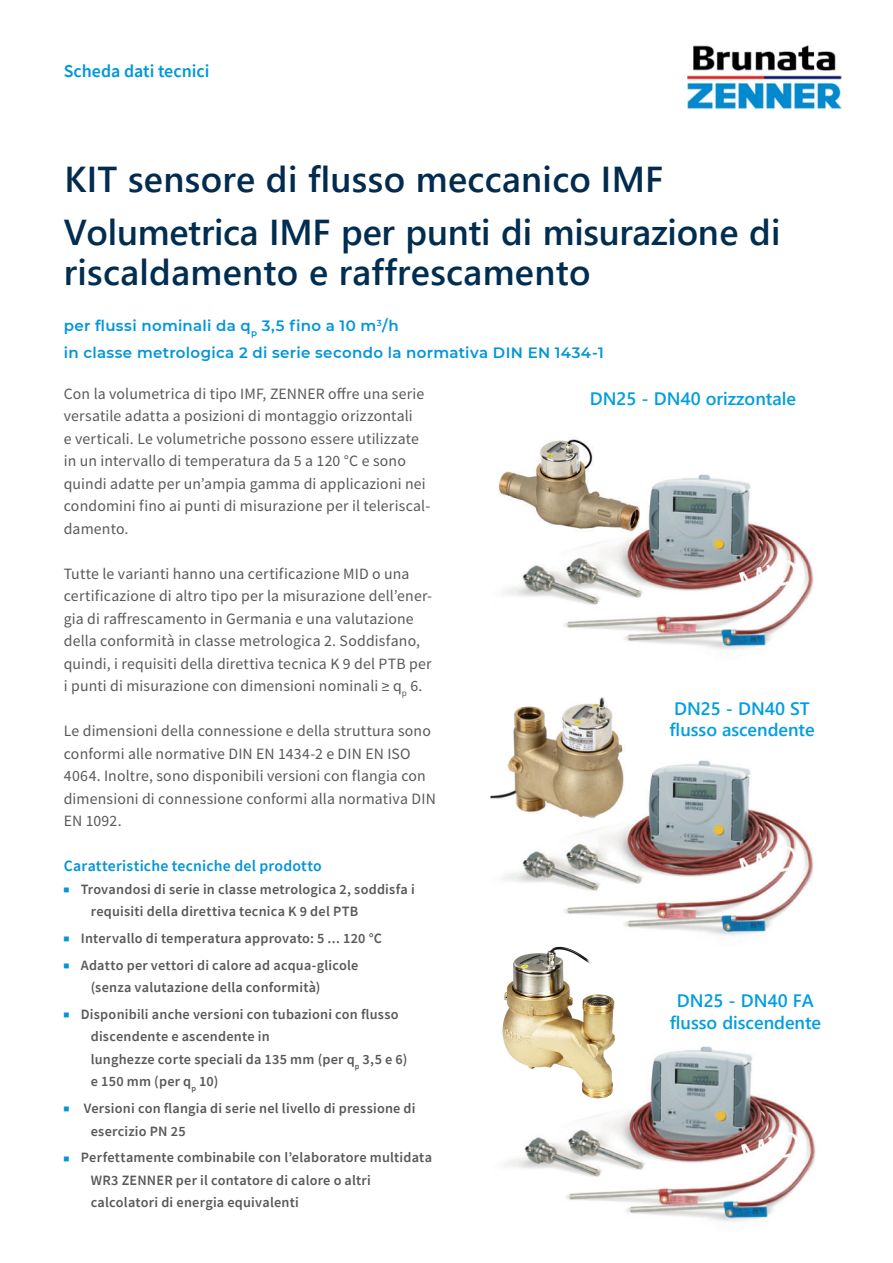
<style>
.page{position:relative;width:893px;height:1263px;background:#fff}
.page>*{position:absolute;margin:0;border:0;box-sizing:border-box;transform-origin:0 0}
.t1{font:600 36px/39.6px "Segoe UI";letter-spacing:-.005em;color:#002d50}
.t2{font:600 36px "Segoe UI";letter-spacing:.01em;color:#022b4f}
.t3{font:600 18px/21.6px "Segoe UI";color:#009ee0}
.t4{font:600 18px "Source Sans Pro";color:#0096da}
.t5{font:15.75px/22.5px "Source Sans Pro";letter-spacing:.01em;color:#58595b}
.t6{font:600 15.75px "Source Sans Pro";letter-spacing:.015em;color:#0095da}
.t7{font:600 15px/27px "Montserrat";letter-spacing:.02em;color:#0095da}
.t8{font:600 14.25px/22.5px "Source Sans Pro";letter-spacing:.015em;color:#58595b}
.s1{font-weight:400;font-size:6px;color:#0095da}
</style>
<div class="page">
<img style="left:688px;top:46px;width:153px;height:63px">
<img style="left:499px;top:439px;width:315px;height:211px">
<img style="left:490px;top:760px;width:324px;height:176px">
<img style="left:491px;top:697px;width:150px;height:122px">
<img style="left:503px;top:1046px;width:313px;height:176px">
<img style="left:502px;top:946px;width:139px;height:159px">
<p class="t4" style="left:64px;top:60px;width:147px">Scheda dati tecnici</p>
<h1 class="t2" style="left:64px;top:145px;width:600px">KIT sensore di flusso meccanico IMF</h1>
<h1 class="t1" style="left:64px;top:210px;width:718px">Volumetrica IMF per punti di misurazione di riscaldamento e raffrescamento</h1>
<p class="t7" style="left:64px;top:311px;width:541px">per flussi nominali da q<sub>p</sub> 3,5 fino a 10 m<sup>3</sup>/h<br>in classe metrologica 2 di serie secondo la normativa DIN EN 1434-1</p>
<p class="t5" style="left:64px;top:382px;width:368px">Con la volumetrica di tipo IMF, ZENNER offre una serie versatile adatta a posizioni di montaggio orizzontali<br>e verticali. Le volumetriche possono essere utilizzate in un intervallo di temperatura da 5 a 120 °C e sono quindi adatte per un’ampia gamma di applicazioni nei condomini fino ai punti di misurazione per il teleriscal&shy;damento.</p>
<p class="t5" style="left:64px;top:562px;width:370px">Tutte le varianti hanno una certificazione MID o una certificazione di altro tipo per la misurazione dell’ener&shy;gia di raffrescamento in Germania e una valutazione della conformità in classe metrologica 2. Soddisfano, quindi, i requisiti della direttiva tecnica K 9 del PTB per i punti di misurazione con dimensioni nominali ≥ q<sub>p</sub> 6.</p>
<p class="t5" style="left:64px;top:719px;width:374px">Le dimensioni della connessione e della struttura sono conformi alle normative DIN EN 1434-2 e DIN EN ISO 4064. Inoltre, sono disponibili versioni con flangia con dimensioni di connessione conformi alla normativa DIN EN 1092.</p>
<p class="t6" style="left:64px;top:855px;width:260px">Caratteristiche tecniche del prodotto</p>
<p class="t8" style="left:91px;top:877px;width:326px;text-indent:-27px"><span class="s1">■</span> Trovandosi di serie in classe metrologica 2, soddisfa i requisiti della direttiva tecnica K 9 del PTB</p>
<p class="t8" style="left:64px;top:927px;width:320px"><span class="s1">■</span> Intervallo di temperatura approvato: 5 ... 120 °C</p>
<p class="t8" style="left:91px;top:953px;width:269px;text-indent:-27px"><span class="s1">■</span> Adatto per vettori di calore ad acqua-glicole (senza valutazione della conformità)</p>
<p class="t8" style="left:91px;top:1003px;width:318px;text-indent:-27px"><span class="s1">■</span> Disponibili anche versioni con tubazioni con flusso discendente e ascendente in<br>lunghezze corte speciali da 135 mm (per q<sub>p</sub> 3,5 e 6) e 150 mm (per q<sub>p</sub> 10)</p>
<p class="t8" style="left:91px;top:1097px;width:326px;text-indent:-27px"><span class="s1">■</span> Versioni con flangia di serie nel livello di pressione di esercizio PN 25</p>
<p class="t8" style="left:91px;top:1146px;width:343px;text-indent:-27px"><span class="s1">■</span> Perfettamente combinabile con l’elaboratore multidata<br>WR3 ZENNER per il contatore di calore o altri calcolatori di energia equivalenti</p>
<p class="t3" style="left:590px;top:387px;width:208px">DN25 - DN40 orizzontale</p>
<p class="t3" style="left:669px;top:696px;width:147px">DN25 - DN40 ST flusso ascendente</p>
<p class="t3" style="left:670px;top:989px;width:153px;text-align:center">DN25 - DN40 FA flusso discendente</p>
</div>
